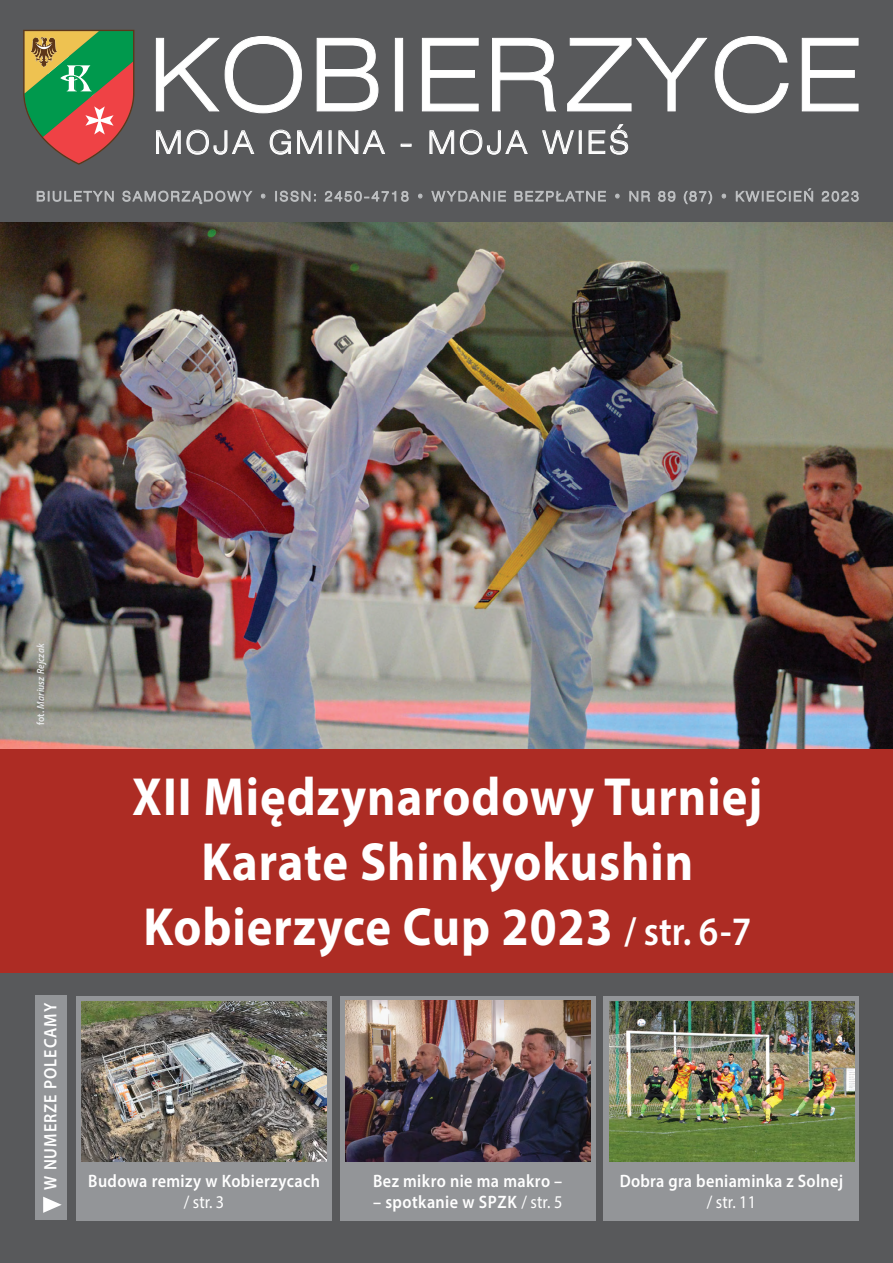
<style>
.page{position:relative;width:893px;height:1263px;background:#fff}
.page>*{position:absolute;margin:0;border:0;box-sizing:border-box;transform-origin:0 0}
.t1{font:700 54px/64.8px "Myriad Pro";letter-spacing:.02em;color:#fff;text-align:center;scale:.9 1}
.t2{font:31.5px "Swis 721 Lt Ex EU";letter-spacing:.1em;color:#fff;scale:.9 1}
.t3{font:600 18px "Myriad Pro";letter-spacing:.025em;color:#fff;scale:.9 1}
.t4{font:600 18px "Myriad Pro";letter-spacing:.06em;color:#fff;scale:.9 1}
.t5{font:18px "Myriad Pro";letter-spacing:.005em;color:#fff;scale:.9 1}
.t6{font:italic 600 10.5px "Myriad Pro";letter-spacing:.02em;color:#e6e7e8;scale:.9 1}
.s1{font-style:normal}
.s2{font-weight:600;font-size:40.5px}
.s3{font-weight:400}
</style>
<div class="page">
<img style="left:0;top:221px;width:893px;height:529px">
<div style="left:0;top:0;width:893px;height:221px;background:#58595b"></div>
<svg style="left:156px;top:36px;width:703px;height:77px"></svg>
<svg style="left:37px;top:190px;width:77px;height:12px"></svg>
<svg style="left:122px;top:190px;width:131px;height:14px"></svg>
<svg style="left:261px;top:194px;width:5px;height:5px"></svg>
<svg style="left:275px;top:190px;width:41px;height:12px"></svg>
<svg style="left:325px;top:191px;width:84px;height:11px"></svg>
<svg style="left:418px;top:194px;width:5px;height:5px"></svg>
<svg style="left:431px;top:190px;width:75px;height:12px"></svg>
<svg style="left:514px;top:190px;width:92px;height:12px"></svg>
<svg style="left:615px;top:194px;width:5px;height:5px"></svg>
<svg style="left:629px;top:190px;width:22px;height:12px"></svg>
<svg style="left:658px;top:191px;width:18px;height:11px"></svg>
<svg style="left:684px;top:191px;width:28px;height:13px"></svg>
<svg style="left:721px;top:194px;width:5px;height:5px"></svg>
<svg style="left:736px;top:188px;width:77px;height:14px"></svg>
<svg style="left:822px;top:191px;width:37px;height:11px"></svg>
<svg style="left:23px;top:30px;width:111px;height:135px"></svg>
<svg style="left:156px;top:130px;width:99px;height:25px"></svg>
<svg style="left:270px;top:130px;width:21px;height:25px"></svg>
<svg style="left:297px;top:130px;width:25px;height:24px"></svg>
<svg style="left:338px;top:130px;width:47px;height:24px"></svg>
<svg style="left:401px;top:144px;width:10px;height:2px"></svg>
<svg style="left:429px;top:130px;width:25px;height:24px"></svg>
<svg style="left:460px;top:130px;width:68px;height:25px"></svg>
<svg style="left:542px;top:130px;width:32px;height:24px"></svg>
<div style="left:579px;top:130px;width:3px;height:24px;border:1px solid #fff"></div>
<svg style="left:588px;top:124px;width:40px;height:31px"></svg>
<div style="left:0;top:973px;width:893px;height:290px;background:#58595b"></div>
<div style="left:36px;top:995px;width:31px;height:225px;background:#939598"></div>
<div style="left:77px;top:996px;width:255px;height:224px;background:#939598"></div>
<div style="left:340px;top:996px;width:255px;height:224px;background:#939598"></div>
<div style="left:604px;top:996px;width:255px;height:224px;background:#939598"></div>
<svg style="left:43px;top:1197px;width:19px;height:16px"></svg>
<div style="left:0;top:750px;width:893px;height:223px;background:#ad2c24"></div>
<img style="left:609px;top:1002px;width:245px;height:159px">
<img style="left:82px;top:1001px;width:245px;height:160px">
<img style="left:345px;top:1001px;width:245px;height:160px">
<h2 class="t2" style="left:154px;top:124px;width:529px">MOJA GMINA - MOJA WIEŚ</h2>
<p class="t6" style="left:34px;top:725px;width:93px;rotate:-90deg"><span class="s1">fot.</span> Mariusz Rejczak</p>
<p class="t4" style="left:39px;top:1190px;width:209px;rotate:-90deg">W NUMERZE POLECAMY</p>
<h1 class="t1" style="left:132px;top:763px;width:702px">XII Międzynarodowy Turniej<br>Karate Shinkyokushin<br>Kobierzyce Cup 2023 <span class="s2">/ str. 6-7</span></h1>
<p class="t3" style="left:88px;top:1169px;width:259px">Budowa remizy w Kobierzycach</p>
<p class="t5" style="left:184px;top:1191px;width:46px">/ str. 3</p>
<p class="t3" style="left:373px;top:1169px;width:212px">Bez mikro nie ma makro –</p>
<p class="t3" style="left:373px;top:1191px;width:212px">– spotkanie w SPZK <span class="s3">/ str. 5</span></p>
<p class="t3" style="left:620px;top:1169px;width:250px">Dobra gra beniaminka z Solnej</p>
<p class="t5" style="left:707px;top:1191px;width:56px">/ str. 11</p>
</div>
